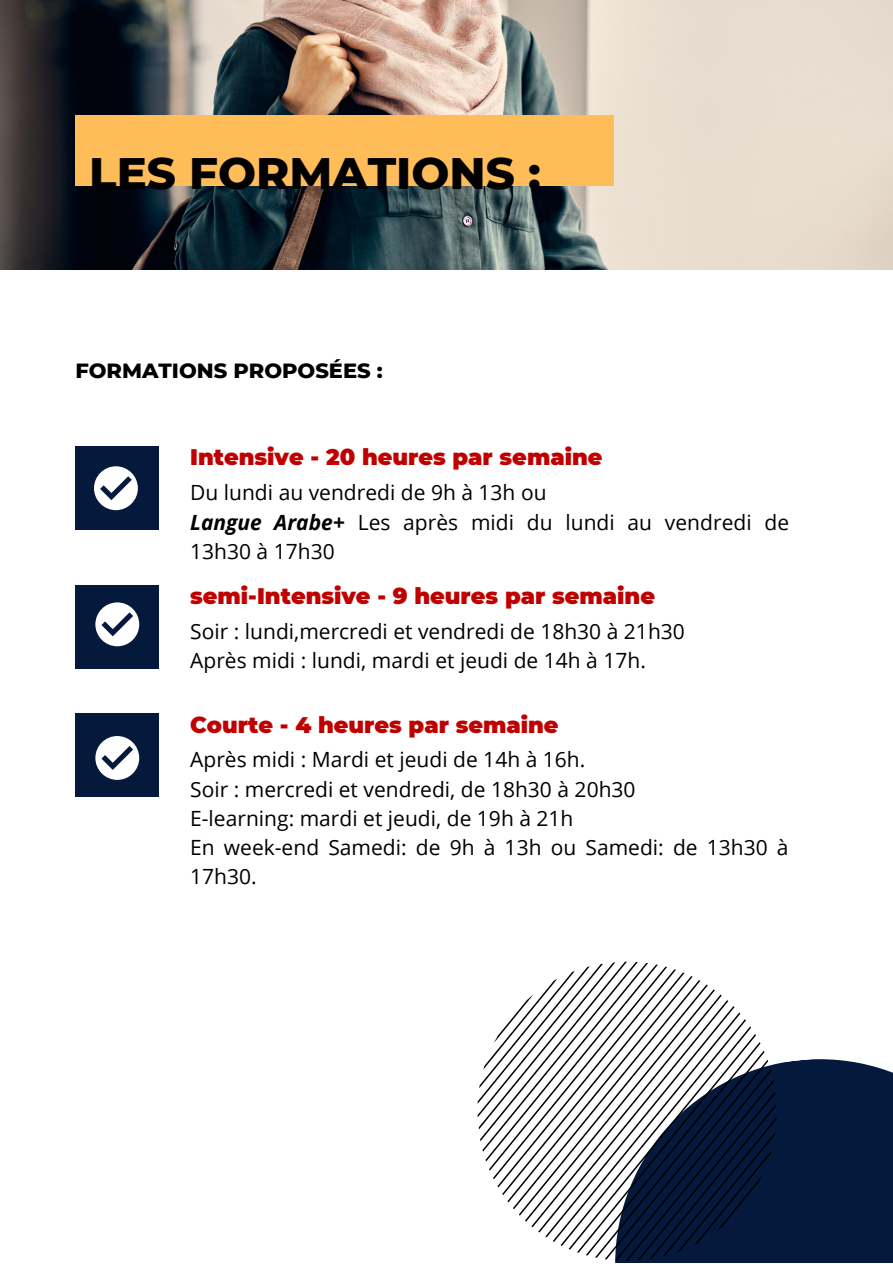
<style>
.page{position:relative;width:893px;height:1264px;background:#fff}
.page>*{position:absolute;margin:0;border:0;box-sizing:border-box;transform-origin:0 0}
.t1{font:800 45px "Montserrat";color:#000}
.t2{font:900 22.5px "Montserrat";color:#c00000}
.t3{font:21px/29.2px "Open Sans";color:#000}
.t4{font:800 21px "Montserrat";color:#000}
.s1{font-weight:700;font-style:italic}
.s2{font-weight:700}
</style>
<div class="page">
<img style="left:0;top:0;width:892px;height:270px">
<div style="left:75px;top:115px;width:538px;height:70px;background:#ffbd59"></div>
<div style="left:75px;top:446px;width:84px;height:84px;background:#05193d"></div>
<div style="left:75px;top:585px;width:84px;height:83px;background:#05193d"></div>
<div style="left:75px;top:713px;width:84px;height:84px;background:#05193d"></div>
<svg style="left:94px;top:466px;width:44px;height:44px"></svg>
<svg style="left:95px;top:602px;width:44px;height:44px"></svg>
<svg style="left:95px;top:736px;width:44px;height:44px"></svg>
<div style="left:615px;top:1059px;width:277px;height:203px;background:#05193d"></div>
<svg style="left:477px;top:961px;width:313px;height:299px"></svg>
<p class="t1" style="left:89px;top:146px;width:453px">LES FORMATIONS :</p>
<p class="t4" style="left:75px;top:357px;width:309px">FORMATIONS PROPOSÉES :</p>
<p class="t2" style="left:190px;top:443px;width:414px">Intensive - 20 heures par semaine</p>
<p class="t3" style="left:190px;top:477px;width:358px">Du lundi au vendredi de 9h à 13h ou</p>
<p class="t3" style="left:190px;top:507px;width:600px"><span class="s1">Langue Arabe</span><span class="s2">+</span> Les après midi du lundi au vendredi de<br>13h30 à 17h30</p>
<p class="t2" style="left:190px;top:582px;width:466px">semi-Intensive - 9 heures par semaine</p>
<p class="t3" style="left:190px;top:616px;width:496px">Soir : lundi,mercredi et vendredi de 18h30 à 21h30</p>
<p class="t3" style="left:190px;top:645px;width:457px">Après midi : lundi, mardi et jeudi de 14h à 17h.</p>
<p class="t2" style="left:190px;top:711px;width:370px">Courte - 4 heures par semaine</p>
<p class="t3" style="left:190px;top:744px;width:397px">Après midi : Mardi et jeudi de 14h à 16h.</p>
<p class="t3" style="left:190px;top:774px;width:447px">Soir : mercredi et vendredi, de 18h30 à 20h30</p>
<p class="t3" style="left:190px;top:803px;width:385px">E-learning: mardi et jeudi, de 19h à 21h</p>
<p class="t3" style="left:190px;top:832px;width:600px">En week-end Samedi: de 9h à 13h ou Samedi: de 13h30 à<br>17h30.</p>
</div>
